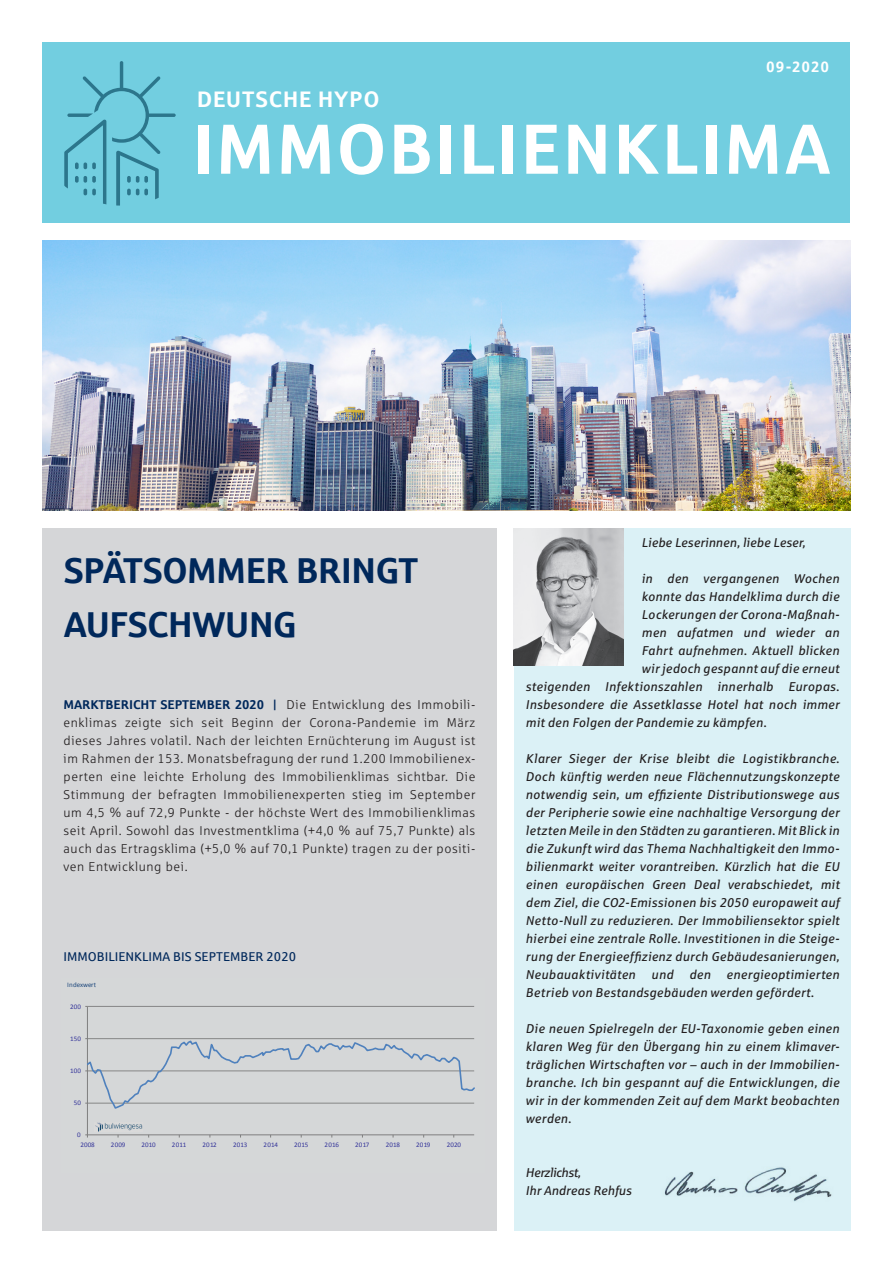
<style>
.page{position:relative;width:893px;height:1263px;background:#fff}
.page>*{position:absolute;margin:0;border:0;box-sizing:border-box;transform-origin:0 0}
.t1{font:700 70.5px "Sparkasse Rg";letter-spacing:.02em;color:#fff}
.t2{font:700 36px/54px "Sparkasse Rg";letter-spacing:-.025em;color:#00285b}
.t3{font:700 22.5px "Sparkasse Rg";letter-spacing:.025em;color:#fff}
.t4{font:700 15px "Sparkasse Rg";letter-spacing:.055em;color:#fff}
.t5{font:italic 12.75px/18px "Sparkasse Rg";letter-spacing:.015em;color:#231f20;text-align:justify}
.t6{font:12.75px/18px "Sparkasse Lt";letter-spacing:.05em;color:#231f20;text-align:justify}
.t7{font:12.75px "Sparkasse Rg";color:#00285b}
.t8{font:italic 12.75px "Sparkasse Rg";letter-spacing:-.03em;color:#231f20}
.t9{font:7.05px "Calibri";letter-spacing:.03em;color:#339}
.t10{font:7.05px "Calibri";letter-spacing:.015em;color:#1f497d}
.s1{font-family:"Sparkasse Rg";font-weight:700;color:#00285b}
</style>
<div class="page">
<div style="left:43px;top:43px;width:807px;height:180px;background:#72cee0"></div>
<div style="left:514px;top:529px;width:336px;height:702px;background:#dbf1f6"></div>
<div style="left:43px;top:529px;width:454px;height:702px;background:#d5d6d8"></div>
<img style="left:514px;top:529px;width:109px;height:136px">
<img style="left:653px;top:1157px;width:189px;height:55px">
<svg style="left:64px;top:61px;width:112px;height:145px"></svg>
<div style="left:62px;top:979px;width:423px;height:194px;background:#d5d7d8"></div>
<hr style="left:87px;top:1006px;width:387px;height:1px;background:#868686">
<hr style="left:87px;top:1006px;width:1px;height:129px;background:#7f7f7f">
<hr style="left:87px;top:1134px;width:387px;height:1px;background:#7f7f7f">
<svg style="left:85px;top:1038px;width:389px;height:71px"></svg>
<img style="left:95px;top:1123px;width:48px;height:9px">
<img style="left:43px;top:241px;width:807px;height:270px">
<p class="t3" style="left:197px;top:85px;width:184px">DEUTSCHE HYPO</p>
<p class="t4" style="left:766px;top:57px;width:65px">09-2020</p>
<p class="t1" style="left:192px;top:104px;width:640px">IMMOBILIENKLIMA</p>
<p class="t2" style="left:64px;top:542px;width:356px">SPÄTSOMMER BRINGT<br>AUFSCHWUNG</p>
<p class="t6" style="left:64px;top:695px;width:413px"><span class="s1">MARKTBERICHT SEPTEMBER 2020 |</span> Die Entwicklung des Immobili&shy;enklimas zeigte sich seit Beginn der Corona-Pandemie im März dieses Jahres volatil. Nach der leichten Ernüchterung im August ist im Rahmen der 153. Monatsbefragung der rund 1.200 Immobilienex&shy;perten eine leichte Erholung des Immobilienklimas sichtbar. Die Stimmung der befragten Immobilienexperten stieg im September um 4,5 % auf 72,9 Punkte - der höchste Wert des Immobilienklimas seit April. Sowohl das Investmentklima (+4,0 % auf 75,7 Punkte) als auch das Ertragsklima (+5,0 % auf 70,1 Punkte) tragen zu der positi&shy;ven Entwicklung bei.</p>
<p class="t7" style="left:64px;top:948px;width:234px">IMMOBILIENKLIMA BIS SEPTEMBER 2020</p>
<p class="t10" style="left:67px;top:980px;width:31px">Indexwert</p>
<p class="t9" style="left:70px;top:1002px;width:13px">200</p>
<p class="t9" style="left:70px;top:1034px;width:13px">150</p>
<p class="t9" style="left:70px;top:1066px;width:13px">100</p>
<p class="t9" style="left:74px;top:1098px;width:9px">50</p>
<p class="t9" style="left:77px;top:1130px;width:5px">0</p>
<p class="t9" style="left:80px;top:1140px;width:16px">2008</p>
<p class="t9" style="left:111px;top:1140px;width:16px">2009</p>
<p class="t9" style="left:141px;top:1140px;width:16px">2010</p>
<p class="t9" style="left:172px;top:1140px;width:16px">2011</p>
<p class="t9" style="left:202px;top:1140px;width:16px">2012</p>
<p class="t9" style="left:233px;top:1140px;width:16px">2013</p>
<p class="t9" style="left:264px;top:1140px;width:16px">2014</p>
<p class="t9" style="left:294px;top:1140px;width:16px">2015</p>
<p class="t9" style="left:325px;top:1140px;width:16px">2016</p>
<p class="t9" style="left:355px;top:1140px;width:16px">2017</p>
<p class="t9" style="left:386px;top:1140px;width:16px">2018</p>
<p class="t9" style="left:416px;top:1140px;width:16px">2019</p>
<p class="t9" style="left:447px;top:1140px;width:16px">2020</p>
<p class="t5" style="left:641px;top:533px;width:165px">Liebe Leserinnen, liebe Leser,</p>
<p class="t5" style="left:641px;top:569px;width:199px">in den vergangenen Wochen</p>
<p class="t5" style="left:641px;top:587px;width:199px">konnte das Handelklima durch die</p>
<p class="t5" style="left:641px;top:605px;width:199px">Lockerungen der Corona-Maßnah-</p>
<p class="t5" style="left:641px;top:623px;width:199px">men aufatmen und wieder an</p>
<p class="t5" style="left:641px;top:641px;width:199px">Fahrt aufnehmen. Aktuell blicken</p>
<p class="t5" style="left:641px;top:659px;width:199px">wir jedoch gespannt auf die erneut</p>
<p class="t5" style="left:526px;top:677px;width:315px">steigenden Infektionszahlen innerhalb Europas.</p>
<p class="t5" style="left:526px;top:695px;width:315px">Insbesondere die Assetklasse Hotel hat noch immer</p>
<p class="t5" style="left:526px;top:713px;width:242px">mit den Folgen der Pandemie zu kämpfen.</p>
<p class="t5" style="left:526px;top:749px;width:315px">Klarer Sieger der Krise bleibt die Logistikbranche.<br>Doch künftig werden neue Flächennutzungskonzepte notwendig sein, um effiziente Distributionswege aus der Peripherie sowie eine nachhaltige Versorgung der letzten Meile in den Städten zu garantieren. Mit Blick in die Zukunft wird das Thema Nachhaltigkeit den Immo&shy;bilienmarkt weiter vorantreiben. Kürzlich hat die EU einen europäischen Green Deal verabschiedet, mit dem Ziel, die CO2-Emissionen bis 2050 europaweit auf Netto-Null zu reduzieren. Der Immobiliensektor spielt hierbei eine zentrale Rolle. Investitionen in die Steige&shy;rung der Energieeffizienz durch Gebäudesanierungen, Neubauaktivitäten und den energieoptimierten Betrieb von Bestandsgebäuden werden gefördert.</p>
<p class="t5" style="left:526px;top:1019px;width:315px">Die neuen Spielregeln der EU-Taxonomie geben einen klaren Weg für den Übergang hin zu einem klimaver&shy;träglichen Wirtschaften vor – auch in der Immobilien&shy;branche. Ich bin gespannt auf die Entwicklungen, die wir in der kommenden Zeit auf dem Markt beobachten werden.</p>
<p class="t8" style="left:526px;top:1164px;width:57px">Herzlichst,</p>
<p class="t5" style="left:526px;top:1181px;width:108px">Ihr Andreas Rehfus</p>
</div>
